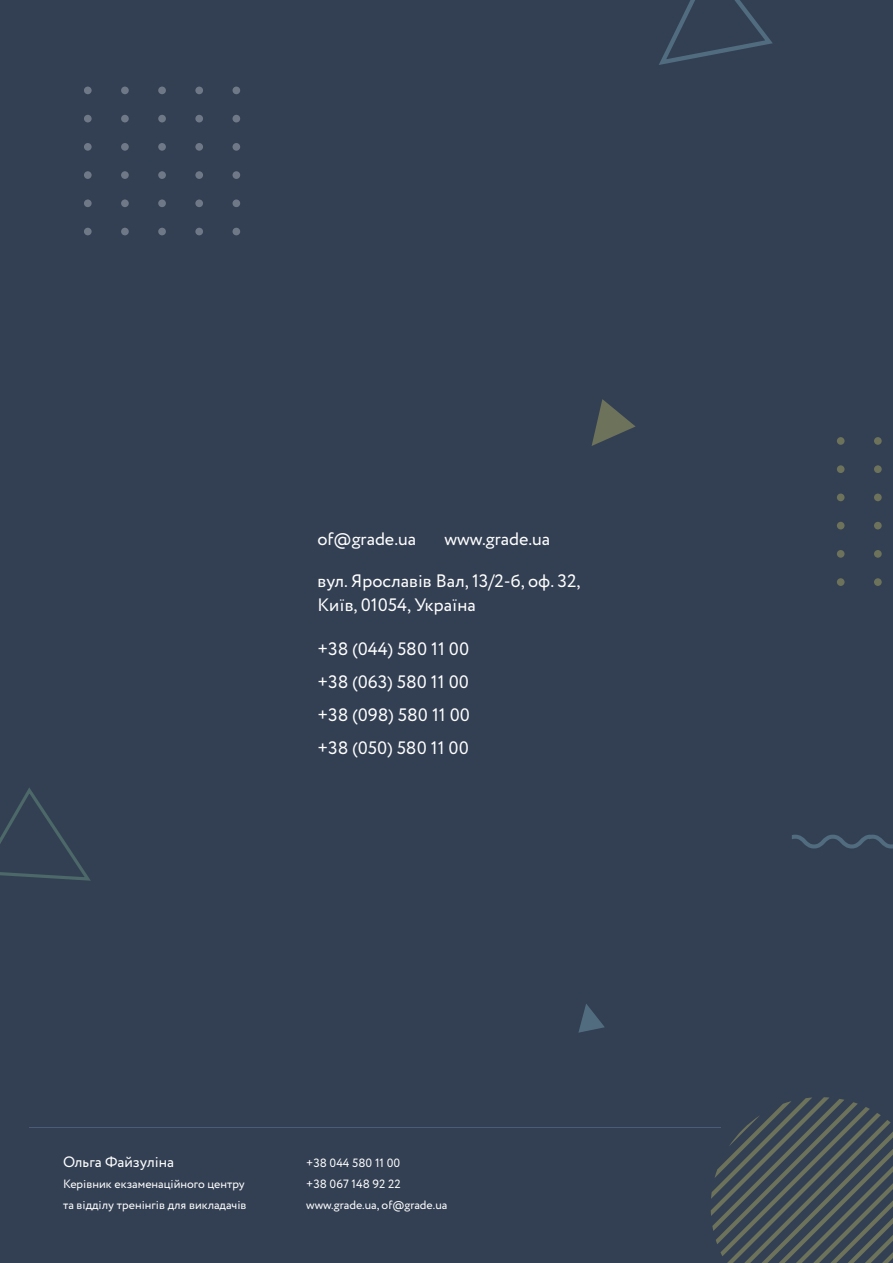
<style>
.page{position:relative;width:893px;height:1263px;background:#334053}
.page>*{position:absolute;margin:0;border:0;box-sizing:border-box;transform-origin:0 0}
.t1{font:18px/33px "Circe";color:#fff}
.t2{font:15px "Circe";color:#fff}
.t3{font:12px/21px "Circe";color:#fff}
</style>
<div class="page">
<hr style="left:29px;top:1127px;width:691px;height:1px;background:#4b5c75">
<svg style="left:659px;top:0;width:114px;height:65px"></svg>
<svg style="left:592px;top:399px;width:44px;height:47px"></svg>
<svg style="left:578px;top:1004px;width:27px;height:29px"></svg>
<svg style="left:0;top:788px;width:91px;height:93px"></svg>
<div style="left:874px;top:578px;width:8px;height:8px;background:#6d725a;border-radius:50%"></div>
<div style="left:837px;top:578px;width:7px;height:8px;background:#6d725a;border-radius:50%"></div>
<div style="left:874px;top:550px;width:8px;height:8px;background:#6d725a;border-radius:50%"></div>
<div style="left:837px;top:550px;width:7px;height:8px;background:#6d725a;border-radius:50%"></div>
<div style="left:874px;top:522px;width:8px;height:7px;background:#6d725a;border-radius:50%"></div>
<div style="left:837px;top:522px;width:7px;height:7px;background:#6d725a;border-radius:50%"></div>
<div style="left:874px;top:494px;width:8px;height:7px;background:#6d725a;border-radius:50%"></div>
<div style="left:837px;top:494px;width:7px;height:7px;background:#6d725a;border-radius:50%"></div>
<div style="left:874px;top:465px;width:8px;height:8px;background:#6d725a;border-radius:50%"></div>
<div style="left:837px;top:465px;width:7px;height:8px;background:#6d725a;border-radius:50%"></div>
<div style="left:874px;top:437px;width:8px;height:8px;background:#6d725a;border-radius:50%"></div>
<div style="left:837px;top:437px;width:7px;height:8px;background:#6d725a;border-radius:50%"></div>
<div style="left:233px;top:228px;width:7px;height:7px;background:#6f7886;border-radius:50%"></div>
<div style="left:195px;top:228px;width:8px;height:7px;background:#6f7886;border-radius:50%"></div>
<div style="left:158px;top:228px;width:8px;height:7px;background:#6f7886;border-radius:50%"></div>
<div style="left:121px;top:228px;width:8px;height:7px;background:#6f7886;border-radius:50%"></div>
<div style="left:84px;top:228px;width:8px;height:7px;background:#6f7886;border-radius:50%"></div>
<div style="left:233px;top:199px;width:7px;height:8px;background:#6f7886;border-radius:50%"></div>
<div style="left:195px;top:199px;width:8px;height:8px;background:#6f7886;border-radius:50%"></div>
<div style="left:158px;top:199px;width:8px;height:8px;background:#6f7886;border-radius:50%"></div>
<div style="left:121px;top:199px;width:8px;height:8px;background:#6f7886;border-radius:50%"></div>
<div style="left:84px;top:199px;width:8px;height:8px;background:#6f7886;border-radius:50%"></div>
<div style="left:233px;top:171px;width:7px;height:8px;background:#6f7886;border-radius:50%"></div>
<div style="left:195px;top:171px;width:8px;height:8px;background:#6f7886;border-radius:50%"></div>
<div style="left:158px;top:171px;width:8px;height:8px;background:#6f7886;border-radius:50%"></div>
<div style="left:121px;top:171px;width:8px;height:8px;background:#6f7886;border-radius:50%"></div>
<div style="left:84px;top:171px;width:8px;height:8px;background:#6f7886;border-radius:50%"></div>
<div style="left:233px;top:143px;width:7px;height:8px;background:#6f7886;border-radius:50%"></div>
<div style="left:195px;top:143px;width:8px;height:8px;background:#6f7886;border-radius:50%"></div>
<div style="left:158px;top:143px;width:8px;height:8px;background:#6f7886;border-radius:50%"></div>
<div style="left:121px;top:143px;width:8px;height:8px;background:#6f7886;border-radius:50%"></div>
<div style="left:84px;top:143px;width:8px;height:8px;background:#6f7886;border-radius:50%"></div>
<div style="left:233px;top:115px;width:7px;height:7px;background:#6f7886;border-radius:50%"></div>
<div style="left:195px;top:115px;width:8px;height:7px;background:#6f7886;border-radius:50%"></div>
<div style="left:158px;top:115px;width:8px;height:7px;background:#6f7886;border-radius:50%"></div>
<div style="left:121px;top:115px;width:8px;height:7px;background:#6f7886;border-radius:50%"></div>
<div style="left:84px;top:115px;width:8px;height:7px;background:#6f7886;border-radius:50%"></div>
<div style="left:233px;top:87px;width:7px;height:7px;background:#6f7886;border-radius:50%"></div>
<div style="left:195px;top:87px;width:8px;height:7px;background:#6f7886;border-radius:50%"></div>
<div style="left:158px;top:87px;width:8px;height:7px;background:#6f7886;border-radius:50%"></div>
<div style="left:121px;top:87px;width:8px;height:7px;background:#6f7886;border-radius:50%"></div>
<div style="left:84px;top:87px;width:8px;height:7px;background:#6f7886;border-radius:50%"></div>
<svg style="left:711px;top:1097px;width:182px;height:166px"></svg>
<svg style="left:792px;top:835px;width:101px;height:13px"></svg>
<p class="t1" style="left:317px;top:523px;width:100px">of@grade.ua</p>
<p class="t1" style="left:444px;top:523px;width:107px">www.grade.ua</p>
<p class="t1" style="left:317px;top:569px;width:265px;line-height:24px">вул. Ярославів Вал, 13/2-б, оф. 32,<br>Київ, 01054, Україна</p>
<p class="t1" style="left:317px;top:633px;width:154px;text-align:justify">+38 (044) 580 11 00 +38 (063) 580 11 00 +38 (098) 580 11 00 +38 (050) 580 11 00</p>
<p class="t2" style="left:63px;top:1152px;width:112px">Ольга Файзуліна</p>
<p class="t3" style="left:63px;top:1174px;width:185px">Керівник екзаменаційного центру та відділу тренінгів для викладачів</p>
<p class="t3" style="left:306px;top:1153px;width:143px">+38 044 580 11 00<br>+38 067 148 92 22 www.grade.ua, of@grade.ua</p>
</div>
